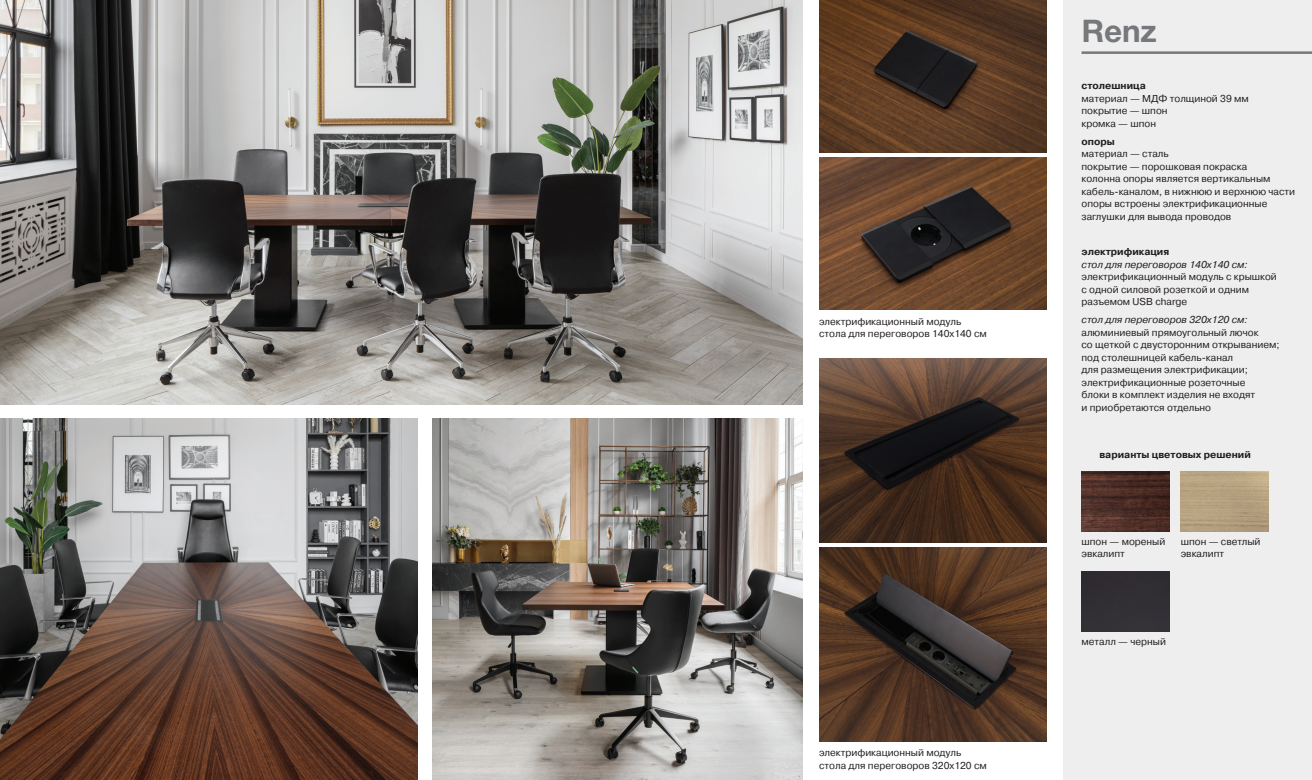
<style>
.page{position:relative;width:1312px;height:780px;background:#fff}
.page>*{position:absolute;margin:0;border:0;box-sizing:border-box;transform-origin:0 0}
.name{font:700 31.25px "Helvetica Neue LTCYR";color:#76787b}
.spisok{font:10px/12.5px "Pragmatica C";color:#231f20}
.podpis{font:10px/12.5px "Pragmatica C";color:#231f20}
.zagolovok{font:700 10px "Pragmatica C";color:#231f20}
.s1{font-weight:700}
.s2{font-style:italic}
</style>
<div class="page">
<div style="left:1063px;top:0;width:248px;height:780px;background:#eeeeef"></div>
<hr style="left:1081px;top:51px;width:230px;height:3px;background:#76787b">
<img style="left:0;top:418px;width:417px;height:362px">
<img style="left:432px;top:418px;width:370px;height:362px">
<img style="left:0;top:0;width:802px;height:404px">
<img style="left:819px;top:358px;width:226px;height:184px">
<img style="left:819px;top:548px;width:226px;height:193px">
<img style="left:819px;top:157px;width:226px;height:152px">
<img style="left:819px;top:0;width:226px;height:152px">
<div style="left:1081px;top:571px;width:88px;height:60px;background:#312f34"></div>
<img style="left:1081px;top:471px;width:88px;height:60px">
<p class="podpis" style="left:818px;top:315px;width:169px">электрификационный модуль стола для переговоров 140х140 см</p>
<p class="podpis" style="left:818px;top:746px;width:169px">электрификационный модуль стола для переговоров 320х120 см</p>
<p class="name" style="left:1081px;top:13px;width:77px">Renz</p>
<p class="spisok" style="left:1081px;top:80px;width:169px"><span class="s1">столешница<br></span>материал — МДФ толщиной 39 мм покрытие — шпон<br>кромка — шпон</p>
<p class="spisok" style="left:1081px;top:135px;width:215px"><span class="s1">опоры<br></span>материал — сталь<br>покрытие — порошковая покраска<br>колонна опоры является вертикальным кабель-каналом, в нижнюю и верхнюю части опоры встроены электрификационные заглушки для вывода проводов</p>
<p class="spisok" style="left:1081px;top:246px;width:197px"><span class="s1">электрификация<br></span><span class="s2">стол для переговоров 140х140 см: </span>электрификационный модуль с крышкой с одной силовой розеткой и одним разъемом USB charge</p>
<p class="spisok" style="left:1081px;top:313px;width:199px"><span class="s2">стол для переговоров 320х120 см: </span>алюминиевый прямоугольный лючок<br>со щеткой с двусторонним открыванием; под столешницей кабель-канал<br>для размещения электрификации; электрификационные розеточные<br>блоки в комплект изделия не входят<br>и приобретаются отдельно</p>
<p class="zagolovok" style="left:1099px;top:449px;width:153px">варианты цветовых решений</p>
<p class="podpis" style="left:1081px;top:535px;width:85px">шпон — мореный эвкалипт</p>
<p class="podpis" style="left:1180px;top:535px;width:81px">шпон — светлый эвкалипт</p>
<p class="podpis" style="left:1081px;top:635px;width:86px">металл — черный</p>
</div>
